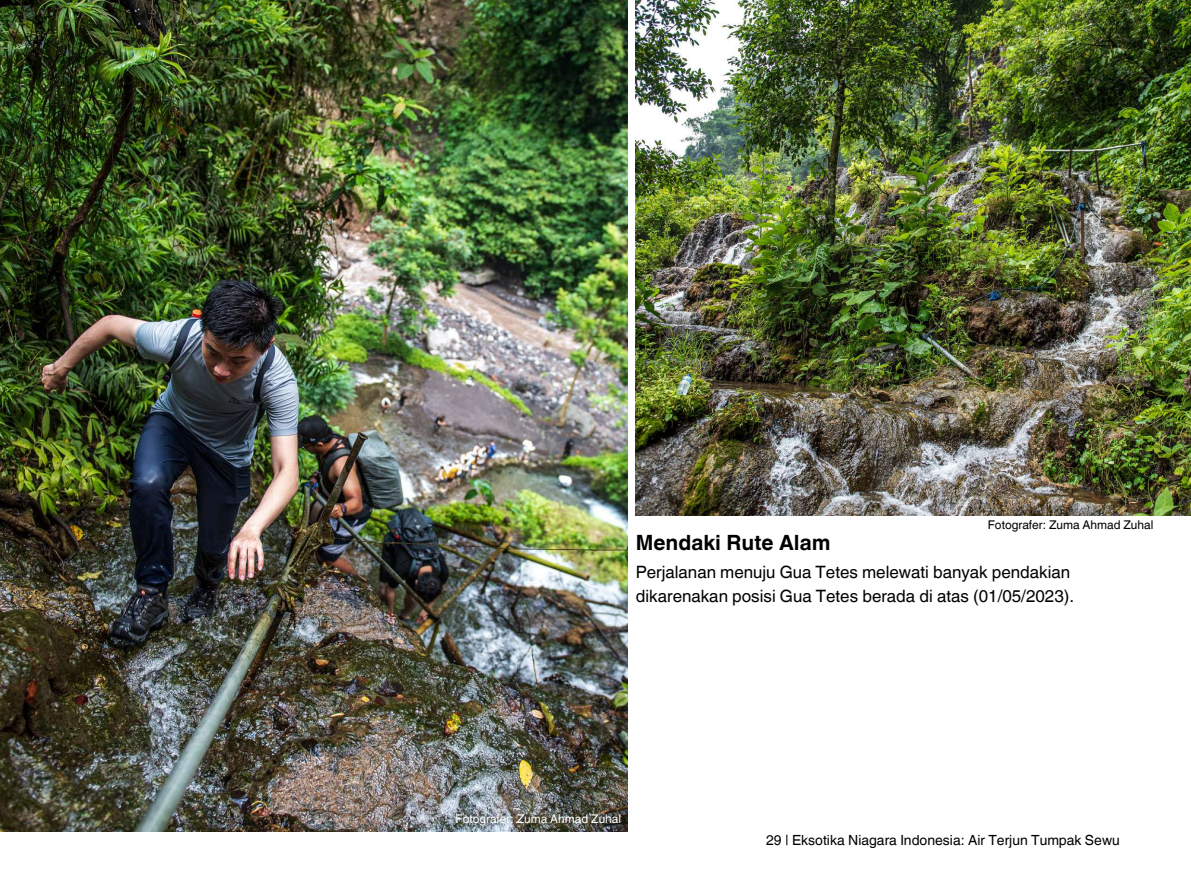
<style>
.page{position:relative;width:1191px;height:880px;background:#fff}
.page>*{position:absolute;margin:0;border:0;box-sizing:border-box;transform-origin:0 0}
.t1{font:700 21px "Helvetica World";color:#000}
.t2{font:17px/23.2px "Helvetica World";color:#000}
.t3{font:14px "Helvetica World";color:#000}
.t4{font:12px "Helvetica World";color:#000}
.t5{font:12px "Helvetica World";color:#fff}
</style>
<div class="page">
<img style="left:0;top:0;width:627px;height:831px">
<img style="left:635px;top:0;width:555px;height:514px">
<p class="t4" style="left:987px;top:517px;width:167px">Fotografer: Zuma Ahmad Zuhal</p>
<p class="t2" style="left:635px;top:560px;width:440px">Perjalanan menuju Gua Tetes melewati banyak pendakian dikarenakan posisi Gua Tetes berada di atas (01/05/2023).</p>
<p class="t1" style="left:635px;top:525px;width:196px">Mendaki Rute Alam</p>
<p class="t5" style="left:455px;top:811px;width:167px">Fotografer: Zuma Ahmad Zuhal</p>
<p class="t3" style="left:766px;top:831px;width:355px">29 | Eksotika Niagara Indonesia: Air Terjun Tumpak Sewu</p>
</div>
